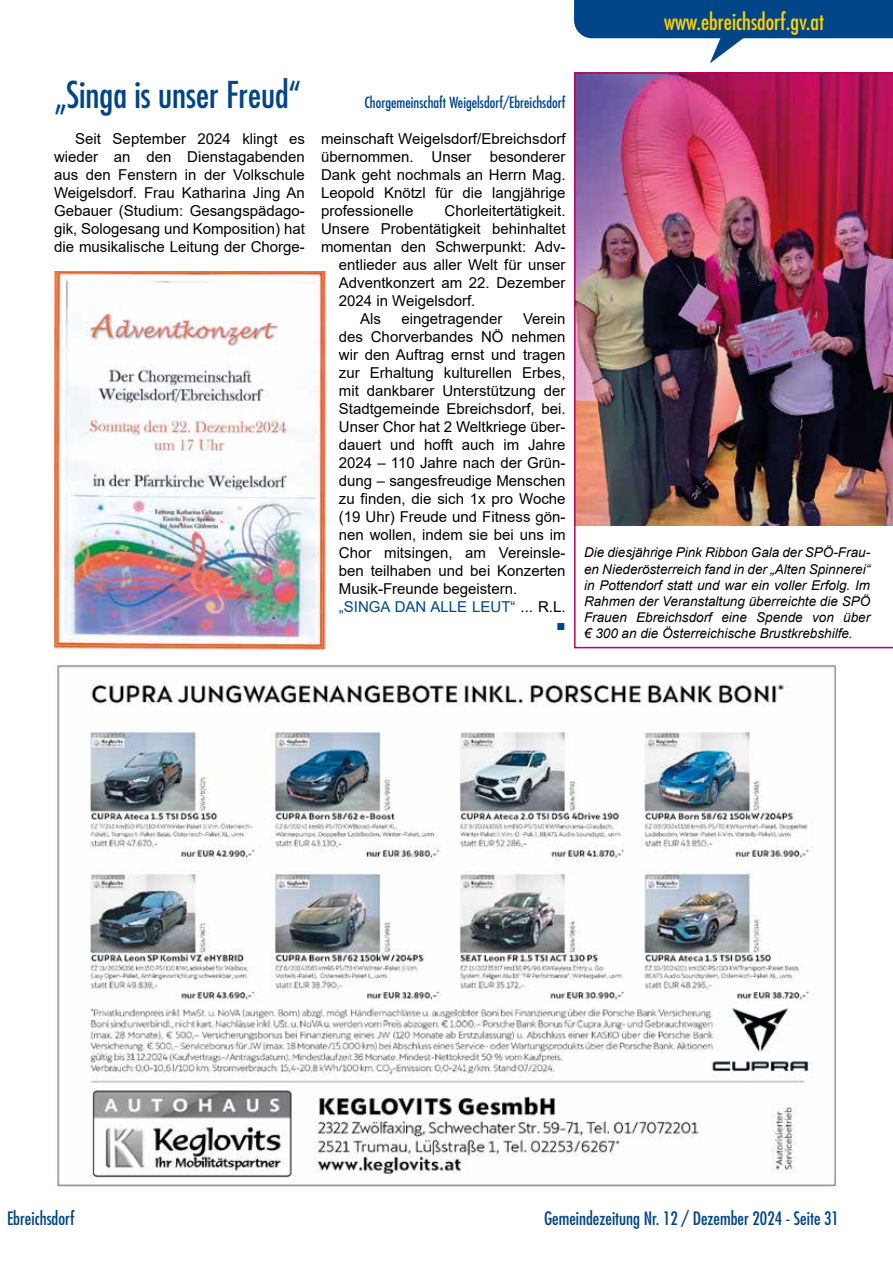
<style>
.page{position:relative;width:893px;height:1263px;background:#fff}
.page>*{position:absolute;margin:0;border:0;box-sizing:border-box;transform-origin:0 0}
.t1{font:condensed 36px "Futura Std";color:#004587}
.t2{font:condensed 22.5px "Futura Std";color:#ffd300}
.t3{font:condensed 18px "Futura Std";color:#004587}
.t4{font:15px/18px "Arial";color:#000;text-align:justify}
.t5{font:condensed 15px "Futura Std";color:#004587}
.t6{font:15px "Arial";color:#004587}
.t7{font:italic 13.5px/16.2px "Arial";color:#000;text-align:justify}
.s1{color:#000}
</style>
<div class="page">
<svg style="left:574px;top:0;width:319px;height:63px"></svg>
<img style="left:54px;top:665px;width:785px;height:523px">
<img style="left:54px;top:271px;width:276px;height:380px">
<img style="left:574px;top:72px;width:319px;height:576px">
<h1 class="t1" style="left:54px;top:74px;width:249px">„Singa is unser Freud“</h1>
<p class="t5" style="left:364px;top:94px;width:203px">Chorgemeinschaft Weigelsdorf/Ebreichsdorf</p>
<p class="t4" style="left:54px;top:130px;width:252px;text-indent:21px">Seit September 2024 klingt es wieder an den Dienstagabenden aus den Fenstern in der Volkschule Weigelsdorf. Frau Katharina Jing An Gebauer (Studium: Gesangspädago&shy;gik, Sologesang und Komposition) hat die musikalische Leitung der Chorge-</p>
<p class="t4" style="left:321px;top:130px;width:246px">meinschaft Weigelsdorf/Ebreichsdorf übernommen. Unser besonderer Dank geht nochmals an Herrn Mag.<br>Leopold Knötzl für die langjährige professionelle</p>
<p class="t4" style="left:445px;top:202px;width:122px">Chorleitertätigkeit.</p>
<p class="t4" style="left:321px;top:220px;width:246px">Unsere Probentätigkeit behinhaltet</p>
<p class="t4" style="left:321px;top:238px;width:246px">momentan den Schwerpunkt: Adv-</p>
<p class="t4" style="left:339px;top:256px;width:228px">entlieder aus aller Welt für unser</p>
<p class="t4" style="left:339px;top:274px;width:228px">Adventkonzert am 22. Dezember</p>
<p class="t4" style="left:339px;top:292px;width:138px">2024 in Weigelsdorf.</p>
<p class="t4" style="left:360px;top:310px;width:22px">Als</p>
<p class="t4" style="left:402px;top:310px;width:102px">eingetragender</p>
<p class="t4" style="left:523px;top:310px;width:44px">Verein</p>
<p class="t4" style="left:339px;top:328px;width:228px">des Chorverbandes NÖ nehmen</p>
<p class="t4" style="left:339px;top:346px;width:228px">wir den Auftrag ernst und tragen</p>
<p class="t4" style="left:339px;top:364px;width:228px">zur Erhaltung kulturellen Erbes,</p>
<p class="t4" style="left:339px;top:382px;width:228px">mit dankbarer Unterstützung der</p>
<p class="t4" style="left:339px;top:400px;width:228px">Stadtgemeinde Ebreichsdorf, bei.</p>
<p class="t4" style="left:339px;top:418px;width:228px">Unser Chor hat 2 Weltkriege über-</p>
<p class="t4" style="left:339px;top:436px;width:228px">dauert und hofft auch im Jahre</p>
<p class="t4" style="left:339px;top:454px;width:228px">2024 – 110 Jahre nach der Grün-</p>
<p class="t4" style="left:339px;top:472px;width:228px">dung – sangesfreudige Menschen</p>
<p class="t4" style="left:339px;top:490px;width:228px">zu finden, die sich 1x pro Woche</p>
<p class="t4" style="left:339px;top:508px;width:228px">(19 Uhr) Freude und Fitness gön-</p>
<p class="t4" style="left:339px;top:526px;width:228px">nen wollen, indem sie bei uns im</p>
<p class="t4" style="left:339px;top:544px;width:228px">Chor mitsingen, am Vereinsle-</p>
<p class="t4" style="left:339px;top:562px;width:228px">ben teilhaben und bei Konzerten</p>
<p class="t4" style="left:339px;top:580px;width:180px">Musik-Freunde begeistern.</p>
<p class="t6" style="left:339px;top:597px;width:228px">„SINGA DAN ALLE LEUT“ <span class="s1">... R.L.</span></p>
<p class="t6" style="left:556px;top:615px;width:11px">■</p>
<h2 class="t2" style="left:664px;top:8px;width:161px">www.ebreichsdorf.gv.at</h2>
<p class="t7" style="left:584px;top:545px;width:288px">Die diesjährige Pink Ribbon Gala der SPÖ-Frau&shy;en Niederösterreich fand in der „Alten Spinnerei“ in Pottendorf statt und war ein voller Erfolg. Im Rahmen der Veranstaltung überreichte die SPÖ Frauen Ebreichsdorf eine Spende von über € 300 an die Österreichische Brustkrebshilfe.</p>
<p class="t3" style="left:7px;top:1207px;width:69px">Ebreichsdorf</p>
<p class="t3" style="left:544px;top:1207px;width:296px">Gemeindezeitung Nr. 12 / Dezember 2024 - Seite 31</p>
</div>
